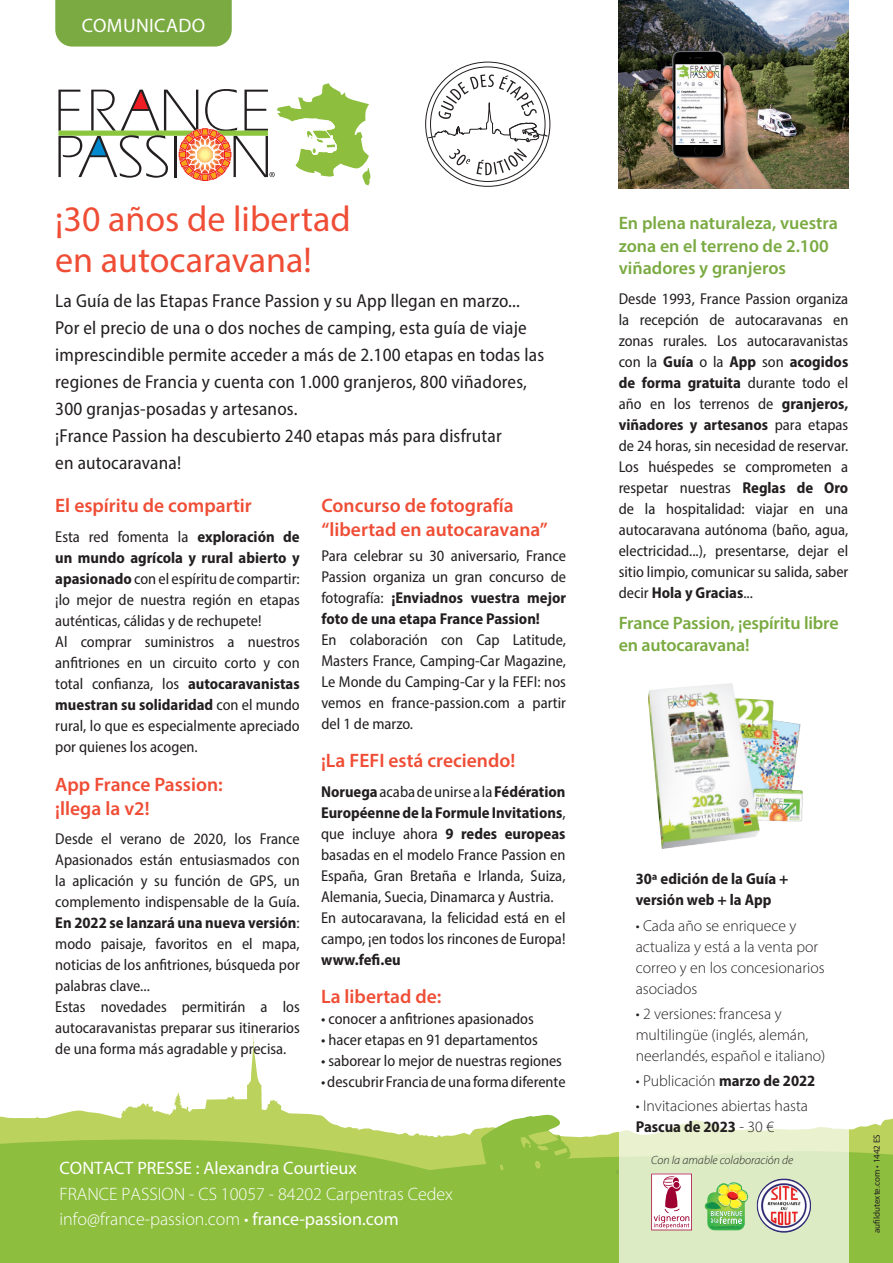
<style>
.page{position:relative;width:893px;height:1263px;background:#fff}
.page>*{position:absolute;margin:0;border:0;box-sizing:border-box;transform-origin:0 0}
.t1{font:36px/40.5px "Myriad Pro";color:#ef4d35}
.t2{font:600 19.5px/24px "Myriad Pro";color:#ef4d35}
.t3{font:19.5px "Myriad Pro";letter-spacing:.02em;color:#fff}
.t4{font:semi-condensed 18.75px/27px "Myriad Pro";letter-spacing:.01em;color:#231f20}
.t5{font:600 18px/22.5px "Myriad Pro";letter-spacing:-.005em;color:#7aaa41}
.t6{font:300 18px "Myriad Pro";color:#fff}
.t7{font:18px "Myriad Pro";color:#fff}
.t8{font:semi-condensed 15.75px/21px "Myriad Pro";color:#231f20;text-align:justify}
.t9{font:300 15.75px/21px "Myriad Pro";color:#231f20}
.t10{font:700 semi-condensed 15.75px/21px "Myriad Pro";color:#231f20}
.t11{font:italic 300 12px "Myriad Pro";color:#231f20}
.t12{font:9px "Myriad Pro";color:#231f20}
.s1{font-weight:700}
.s2{font-weight:400}
.s3{font-weight:700;font-stretch:semi-condensed}
</style>
<div class="page">
<svg style="left:0;top:1035px;width:333px;height:100px"></svg>
<div style="left:0;top:1135px;width:105px;height:128px;background:#8dbe3e"></div>
<svg style="left:105px;top:1124px;width:514px;height:139px;background:#96c247"></svg>
<svg style="left:481px;top:1114px;width:89px;height:58px;background:#a4ca5f"></svg>
<svg style="left:619px;top:1130px;width:32px;height:133px;background:#dfecc7"></svg>
<img style="left:648px;top:683px;width:155px;height:166px">
<img style="left:619px;top:0;width:229px;height:188px">
<img style="left:625px;top:42px;width:170px;height:146px">
<svg style="left:58px;top:83px;width:312px;height:102px"></svg>
<div style="left:55px;top:0;width:177px;height:47px;background:#7aaa41"></div>
<svg style="left:427px;top:74px;width:121px;height:101px"></svg>
<svg style="left:651px;top:1118px;width:242px;height:145px;background:#cfdeab"></svg>
<img style="left:757px;top:1178px;width:54px;height:55px">
<p class="t3" style="left:82px;top:13px;width:125px">COMUNICADO</p>
<p class="t1" style="left:55px;top:198px;width:297px">¡30 años de libertad en autocaravana!</p>
<p class="t4" style="left:55px;top:287px;width:466px">La Guía de las Etapas France Passion y su App llegan en marzo...</p>
<p class="t4" style="left:55px;top:314px;width:490px">Por el precio de una o dos noches de camping, esta guía de viaje imprescindible permite acceder a más de 2.100 etapas en todas las regiones de Francia y cuenta con 1.000 granjeros, 800 viñadores, 300 granjas-posadas y artesanos.</p>
<p class="t4" style="left:55px;top:422px;width:448px">¡France Passion ha descubierto 240 etapas más para disfrutar en autocaravana!</p>
<p class="t2" style="left:55px;top:493px;width:198px">El espíritu de compartir</p>
<p class="t8" style="left:55px;top:526px;width:246px">Esta red fomenta la <span class="s1">exploración de un mundo agrícola y rural abierto y apasionado</span> con el espíritu de compartir: ¡lo mejor de nuestra región en etapas auténticas, cálidas y de rechupete!</p>
<p class="t8" style="left:55px;top:631px;width:246px">Al comprar suministros a nuestros anfitriones en un circuito corto y con total confianza, los <span class="s1">autocaravanistas muestran su solidaridad</span> con el mundo rural, lo que es especialmente apreciado por quienes los acogen.</p>
<p class="t2" style="left:55px;top:772px;width:169px">App France Passion: ¡llega la v2!</p>
<p class="t8" style="left:55px;top:828px;width:246px">Desde el verano de 2020, los France Apasionados están entusiasmados con la aplicación y su función de GPS, un complemento indispensable de la Guía.<br><span class="s1">En 2022 se lanzará una nueva versión</span>: modo paisaje, favoritos en el mapa, noticias de los anfitriones, búsqueda por palabras clave...</p>
<p class="t8" style="left:55px;top:996px;width:246px">Estas novedades permitirán a los autocaravanistas preparar sus itinerarios de una forma más agradable y precisa.</p>
<p class="t2" style="left:321px;top:493px;width:228px">Concurso de fotografía “libertad en autocaravana”</p>
<p class="t8" style="left:321px;top:545px;width:246px">Para celebrar su 30 aniversario, France Passion organiza un gran concurso de fotografía: <span class="s1">¡Enviadnos vuestra mejor foto de una etapa France Passion!</span></p>
<p class="t8" style="left:321px;top:629px;width:246px">En colaboración con Cap Latitude, Masters France, Camping-Car Magazine, Le Monde du Camping-Car y la FEFI: nos vemos en france-passion.com a partir del 1 de marzo.</p>
<p class="t2" style="left:321px;top:748px;width:196px">¡La FEFI está creciendo!</p>
<p class="t8" style="left:321px;top:781px;width:246px"><span class="s1">Noruega</span> acaba de unirse a la <span class="s1">Fédération Européenne de la Formule Invitations</span>, que incluye ahora <span class="s1">9 redes europeas </span>basadas en el modelo France Passion en España, Gran Bretaña e Irlanda, Suiza, Alemania, Suecia, Dinamarca y Austria.</p>
<p class="t8" style="left:321px;top:907px;width:246px">En autocaravana, la felicidad está en el campo, ¡en todos los rincones de Europa!</p>
<p class="t10" style="left:321px;top:948px;width:81px">www.fefi.eu</p>
<p class="t2" style="left:321px;top:984px;width:122px">La libertad de:</p>
<p class="t8" style="left:321px;top:1008px;width:214px">• conocer a anfitriones apasionados</p>
<p class="t8" style="left:321px;top:1029px;width:218px">• hacer etapas en 91 departamentos</p>
<p class="t8" style="left:321px;top:1050px;width:242px">• saborear lo mejor de nuestras regiones</p>
<p class="t8" style="left:321px;top:1071px;width:246px">• descubrir Francia de una forma diferente</p>
<p class="t7" style="left:60px;top:1157px;width:299px">CONTACT PRESSE : Alexandra Courtieux</p>
<p class="t6" style="left:60px;top:1183px;width:395px">FRANCE PASSION - CS 10057 - 84202 Carpentras Cedex</p>
<p class="t6" style="left:60px;top:1208px;width:341px">info@france-passion.com • <span class="s2">france-passion.com</span></p>
<p class="t5" style="left:619px;top:212px;width:221px">En plena naturaleza, vuestra zona en el terreno de 2.100 viñadores y granjeros</p>
<p class="t8" style="left:619px;top:288px;width:231px">Desde 1993, France Passion organiza la recepción de autocaravanas en zonas rurales. Los autocaravanistas con la <span class="s1">Guía</span> o la <span class="s1">App</span> son <span class="s1">acogidos de forma gratuita</span> durante todo el año en los terrenos de <span class="s1">granjeros, viñadores y artesanos</span> para etapas de 24 horas, sin necesidad de reservar.</p>
<p class="t8" style="left:619px;top:456px;width:231px">Los huéspedes se comprometen a respetar nuestras <span class="s1">Reglas de Oro </span>de la hospitalidad: viajar en una autocaravana autónoma (baño, agua, electricidad...), presentarse, dejar el sitio limpio, comunicar su salida, saber decir <span class="s1">Hola y Gracias</span>...</p>
<p class="t5" style="left:619px;top:611px;width:221px">France Passion, ¡espíritu libre en autocaravana!</p>
<p class="t10" style="left:636px;top:868px;width:154px">30ª edición de la Guía + versión web + la App</p>
<p class="t9" style="left:636px;top:915px;width:190px">• Cada año se enriquece y actualiza y está a la venta por correo y en los concesionarios asociados</p>
<p class="t9" style="left:636px;top:1003px;width:191px">• 2 versiones: francesa y multilingüe (inglés, alemán, neerlandés, español e italiano)</p>
<p class="t9" style="left:636px;top:1070px;width:181px">• Publicación <span class="s3">marzo de 2022</span></p>
<p class="t9" style="left:636px;top:1095px;width:174px">• Invitaciones abiertas hasta<br><span class="s3">Pascua de 2023</span> - 30 €</p>
<p class="t11" style="left:651px;top:1153px;width:144px">Con la amable colaboración de</p>
<p class="t12" style="left:871px;top:1233px;width:101px;rotate:-90deg">aufildutexte.com • 1442 ES</p>
</div>
